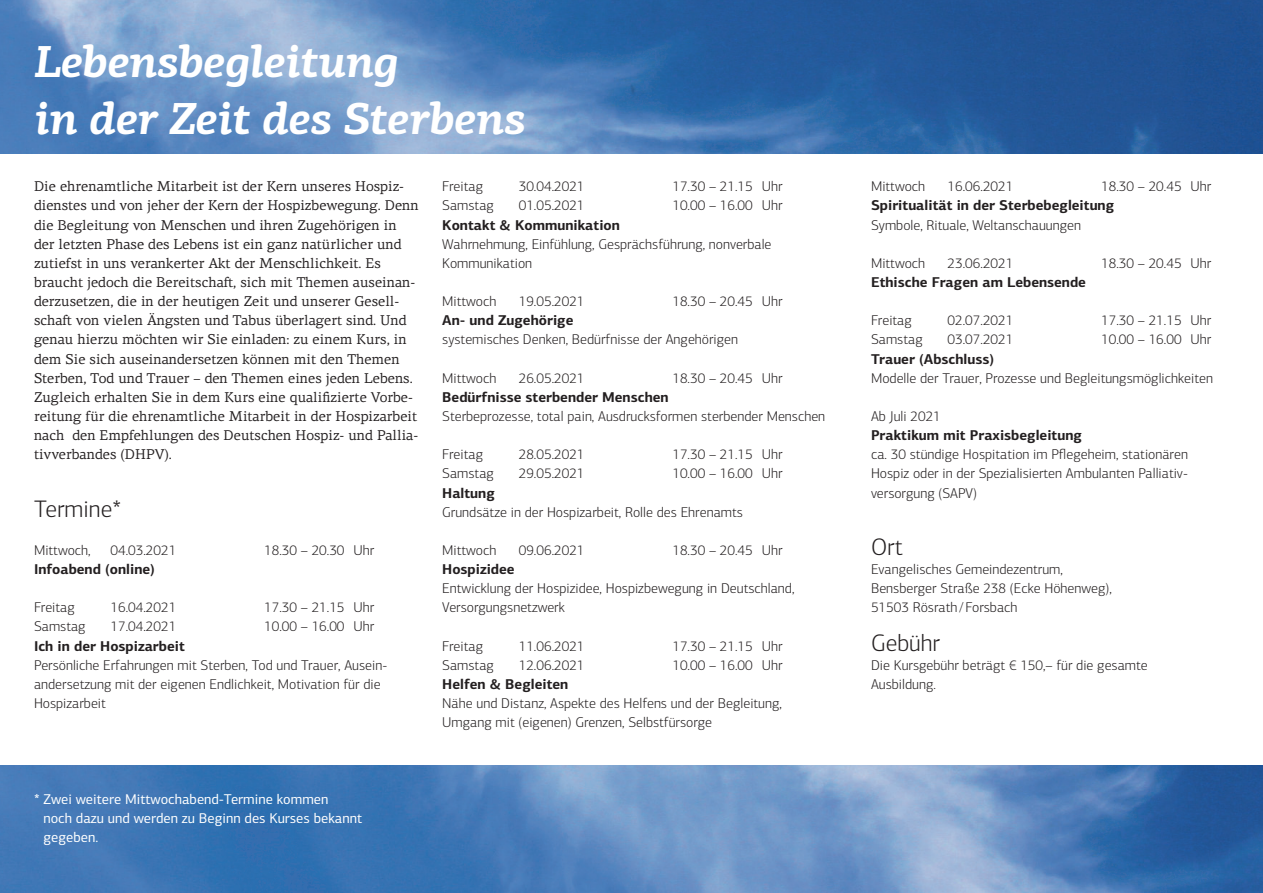
<style>
.page{position:relative;width:1263px;height:893px;background:#fff}
.page>*{position:absolute;margin:0;border:0;box-sizing:border-box;transform-origin:0 0}
.t1{font:italic 700 45px/57.4px "PF Centro Slab Pro";letter-spacing:-.02em;color:#fff}
.t2{font:300 24px "PF Centro Sans Pro";color:#231f20}
.t3{font:300 14.25px/19.2px "PF Centro Sans Pro";color:#231f20}
.t4{font:14.25px/19.2px "PF Centro Serif Pro";color:#231f20}
.t5{font:700 14.25px "PF Centro Sans Pro";color:#231f20}
.t6{font:14.25px/19.2px "PF Centro Sans Pro";color:#fff}
</style>
<div class="page">
<img style="left:0;top:0;width:1263px;height:153px">
<img style="left:0;top:765px;width:1263px;height:128px">
<p class="t1" style="left:34px;top:32px;width:493px">Lebensbegleitung<br>in der Zeit des Sterbens</p>
<p class="t4" style="left:34px;top:177px;width:386px">Die ehrenamtliche Mitarbeit ist der Kern unseres Hospiz&shy;dienstes und von jeher der Kern der Hospizbewegung. Denn die Begleitung von Menschen und ihren Zugehörigen in der letzten Phase des Lebens ist ein ganz natürlicher und zutiefst in uns verankerter Akt der Menschlichkeit. Es braucht jedoch die Bereitschaft, sich mit Themen auseinan&shy;derzusetzen, die in der heutigen Zeit und unserer Gesell&shy;schaft von vielen Ängsten und Tabus überlagert sind. Und genau hierzu möchten wir Sie einladen: zu einem Kurs, in dem Sie sich auseinandersetzen können mit den Themen Sterben, Tod und Trauer – den Themen eines jeden Lebens.<br>Zugleich erhalten Sie in dem Kurs eine qualifizierte Vorbe&shy;reitung für die ehrenamtliche Mitarbeit in der Hospizarbeit nach den Empfehlungen des Deutschen Hospiz- und Pallia&shy;tivverbandes (DHPV).</p>
<p class="t3" style="left:442px;top:177px;width:42px">Freitag</p>
<p class="t3" style="left:519px;top:177px;width:67px">30.04.2021</p>
<p class="t3" style="left:672px;top:177px;width:112px">17.30 – 21.15 Uhr</p>
<p class="t3" style="left:442px;top:196px;width:53px">Samstag</p>
<p class="t3" style="left:519px;top:196px;width:67px">01.05.2021</p>
<p class="t3" style="left:672px;top:196px;width:112px">10.00 – 16.00 Uhr</p>
<p class="t5" style="left:442px;top:216px;width:179px">Kontakt &amp; Kommunikation</p>
<p class="t3" style="left:442px;top:234px;width:331px">Wahrnehmung, Einfühlung, Gesprächsführung, nonverbale<br>Kommunikation</p>
<p class="t3" style="left:442px;top:292px;width:56px">Mittwoch</p>
<p class="t3" style="left:519px;top:292px;width:67px">19.05.2021</p>
<p class="t3" style="left:672px;top:292px;width:112px">18.30 – 20.45 Uhr</p>
<p class="t5" style="left:442px;top:311px;width:133px">An- und Zugehörige</p>
<p class="t3" style="left:442px;top:330px;width:297px">systemisches Denken, Bedürfnisse der Angehörigen</p>
<p class="t3" style="left:442px;top:368px;width:56px">Mittwoch</p>
<p class="t3" style="left:519px;top:368px;width:67px">26.05.2021</p>
<p class="t3" style="left:672px;top:368px;width:112px">18.30 – 20.45 Uhr</p>
<p class="t5" style="left:442px;top:388px;width:228px">Bedürfnisse sterbender Menschen</p>
<p class="t3" style="left:442px;top:407px;width:384px">Sterbeprozesse, total pain, Ausdrucksformen sterbender Menschen</p>
<p class="t3" style="left:442px;top:445px;width:42px">Freitag</p>
<p class="t3" style="left:519px;top:445px;width:67px">28.05.2021</p>
<p class="t3" style="left:672px;top:445px;width:112px">17.30 – 21.15 Uhr</p>
<p class="t3" style="left:442px;top:464px;width:53px">Samstag</p>
<p class="t3" style="left:519px;top:464px;width:67px">29.05.2021</p>
<p class="t3" style="left:672px;top:464px;width:112px">10.00 – 16.00 Uhr</p>
<p class="t5" style="left:442px;top:484px;width:54px">Haltung</p>
<p class="t3" style="left:442px;top:502px;width:302px">Grundsätze in der Hospizarbeit, Rolle des Ehrenamts</p>
<p class="t3" style="left:442px;top:541px;width:56px">Mittwoch</p>
<p class="t3" style="left:519px;top:541px;width:67px">09.06.2021</p>
<p class="t3" style="left:672px;top:541px;width:112px">18.30 – 20.45 Uhr</p>
<p class="t5" style="left:442px;top:560px;width:74px">Hospizidee</p>
<p class="t3" style="left:442px;top:579px;width:354px">Entwicklung der Hospizidee, Hospizbewegung in Deutschland,<br>Versorgungsnetzwerk</p>
<p class="t3" style="left:442px;top:636px;width:42px">Freitag</p>
<p class="t3" style="left:519px;top:636px;width:67px">11.06.2021</p>
<p class="t3" style="left:672px;top:636px;width:112px">17.30 – 21.15 Uhr</p>
<p class="t3" style="left:442px;top:655px;width:53px">Samstag</p>
<p class="t3" style="left:519px;top:655px;width:67px">12.06.2021</p>
<p class="t3" style="left:672px;top:655px;width:112px">10.00 – 16.00 Uhr</p>
<p class="t5" style="left:442px;top:675px;width:128px">Helfen &amp; Begleiten</p>
<p class="t3" style="left:442px;top:694px;width:341px">Nähe und Distanz, Aspekte des Helfens und der Begleitung,<br>Umgang mit (eigenen) Grenzen, Selbstfürsorge</p>
<p class="t2" style="left:34px;top:495px;width:88px">Termine*</p>
<p class="t3" style="left:34px;top:541px;width:58px">Mittwoch,</p>
<p class="t3" style="left:111px;top:541px;width:67px">04.03.2021</p>
<p class="t3" style="left:264px;top:541px;width:112px">18.30 – 20.30 Uhr</p>
<p class="t5" style="left:34px;top:560px;width:122px">Infoabend (online)</p>
<p class="t3" style="left:34px;top:598px;width:42px">Freitag</p>
<p class="t3" style="left:111px;top:598px;width:67px">16.04.2021</p>
<p class="t3" style="left:264px;top:598px;width:112px">17.30 – 21.15 Uhr</p>
<p class="t3" style="left:34px;top:617px;width:53px">Samstag</p>
<p class="t3" style="left:111px;top:617px;width:67px">17.04.2021</p>
<p class="t3" style="left:264px;top:617px;width:112px">10.00 – 16.00 Uhr</p>
<p class="t5" style="left:34px;top:637px;width:152px">Ich in der Hospizarbeit</p>
<p class="t3" style="left:34px;top:655px;width:355px">Persönliche Erfahrungen mit Sterben, Tod und Trauer, Ausein&shy;andersetzung mit der eigenen Endlichkeit, Motivation für die<br>Hospizarbeit</p>
<p class="t6" style="left:43px;top:789px;width:320px;text-indent:-9px">* Zwei weitere Mittwochabend-Termine kommen<br>noch dazu und werden zu Beginn des Kurses bekannt gegeben.</p>
<p class="t3" style="left:871px;top:177px;width:56px">Mittwoch</p>
<p class="t3" style="left:947px;top:177px;width:67px">16.06.2021</p>
<p class="t3" style="left:1101px;top:177px;width:112px">18.30 – 20.45 Uhr</p>
<p class="t5" style="left:871px;top:197px;width:245px">Spiritualität in der Sterbebegleitung</p>
<p class="t3" style="left:871px;top:215px;width:212px">Symbole, Rituale, Weltanschauungen</p>
<p class="t3" style="left:871px;top:254px;width:56px">Mittwoch</p>
<p class="t3" style="left:947px;top:254px;width:67px">23.06.2021</p>
<p class="t3" style="left:1101px;top:254px;width:112px">18.30 – 20.45 Uhr</p>
<p class="t5" style="left:871px;top:273px;width:216px">Ethische Fragen am Lebensende</p>
<p class="t3" style="left:871px;top:311px;width:42px">Freitag</p>
<p class="t3" style="left:947px;top:311px;width:67px">02.07.2021</p>
<p class="t3" style="left:1101px;top:311px;width:112px">17.30 – 21.15 Uhr</p>
<p class="t3" style="left:871px;top:330px;width:53px">Samstag</p>
<p class="t3" style="left:947px;top:330px;width:67px">03.07.2021</p>
<p class="t3" style="left:1101px;top:330px;width:112px">10.00 – 16.00 Uhr</p>
<p class="t5" style="left:871px;top:350px;width:125px">Trauer (Abschluss)</p>
<p class="t3" style="left:871px;top:368px;width:343px">Modelle der Trauer, Prozesse und Begleitungsmöglichkeiten</p>
<p class="t3" style="left:871px;top:407px;width:71px">Ab Juli 2021</p>
<p class="t5" style="left:871px;top:426px;width:212px">Praktikum mit Praxisbegleitung</p>
<p class="t3" style="left:871px;top:445px;width:318px;text-align:justify">ca. 30 stündige Hospitation im Pflegeheim, stationären Hospiz oder in der Spezialisierten Ambulanten Palliativ&shy;versorgung (SAPV)</p>
<p class="t2" style="left:871px;top:533px;width:33px">Ort</p>
<p class="t3" style="left:871px;top:560px;width:193px">Evangelisches Gemeindezentrum,</p>
<p class="t3" style="left:871px;top:579px;width:242px">Bensberger Straße 238 (Ecke Höhenweg),<br>51503 Rösrath /Forsbach</p>
<p class="t2" style="left:871px;top:629px;width:71px">Gebühr</p>
<p class="t3" style="left:871px;top:655px;width:278px">Die Kursgebühr beträgt € 150,– für die gesamte<br>Ausbildung.</p>
</div>
